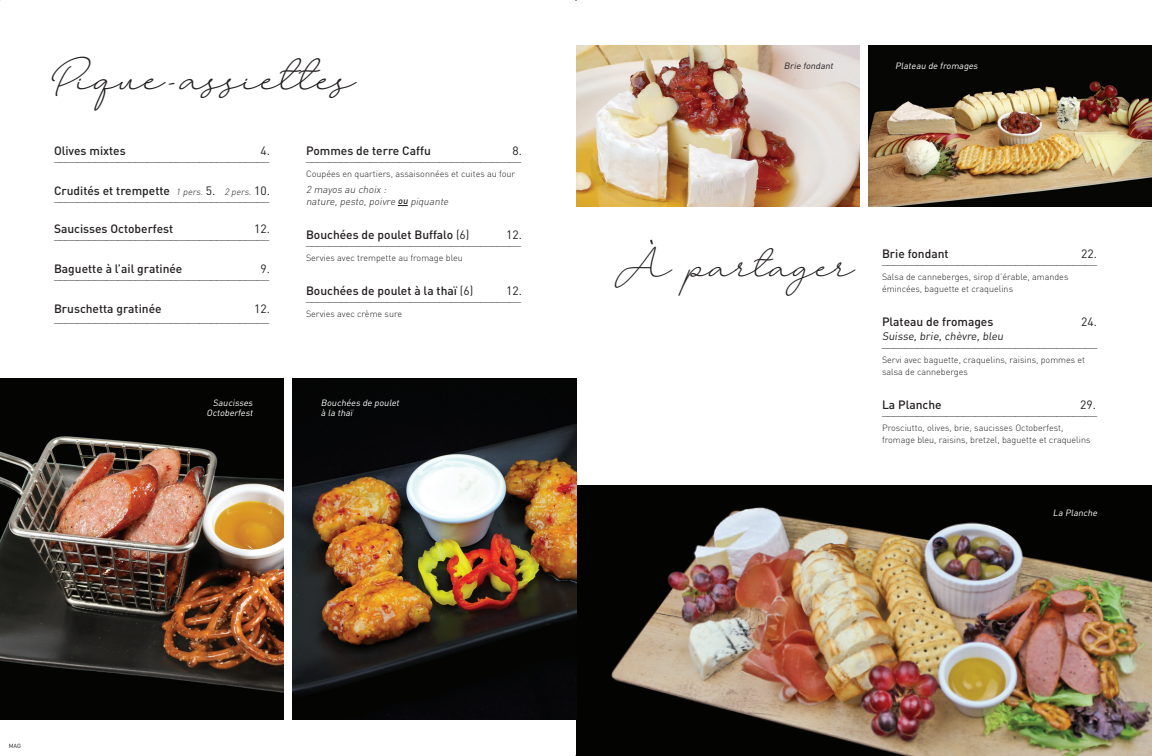
<style>
.page{position:relative;width:1152px;height:756px;background:#fff}
.page>*{position:absolute;margin:0;border:0;box-sizing:border-box;transform-origin:0 0}
.t1{font:21px "Larianti";letter-spacing:-.02em;color:#231f20}
.t2{font:19px "Larianti";letter-spacing:-.01em;color:#231f20}
.t3{font:300 12px "DIN Pro";color:#231f20}
.t4{font:500 12px "DIN Pro";color:#231f20}
.t5{font:12px "DIN Pro";color:#231f20}
.t6{font:11px "DIN Pro";color:#231f20}
.t7{font:italic 300 10px/12px "DIN Pro";color:#231f20}
.t8{font:300 9px/12px "DIN Pro";color:#231f20}
.t9{font:italic 9px/10px "DIN Pro";color:#fff}
.t10{font:italic 9px "DIN Pro";color:#231f20}
.t11{font:6px "DIN Pro";color:#231f20}
.s1{font-family:"Bachelorette PERSONALUSEONLY"}
.s2{font-weight:300;font-style:italic;font-size:9px}
.s3{font-weight:400}
.s4{font-weight:500;font-size:9px}
</style>
<div class="page">
<img style="left:577px;top:45px;width:283px;height:162px">
<img style="left:868px;top:45px;width:284px;height:162px">
<img style="left:576px;top:485px;width:576px;height:271px">
<img style="left:292px;top:378px;width:285px;height:342px">
<img style="left:0;top:378px;width:284px;height:342px">
<h1 class="t1" style="left:47px;top:69px;width:308px">Pique <span class="s1">-</span> assiettes</h1>
<p class="t4" style="left:54px;top:143px;width:73px">Olives mixtes</p>
<p class="t5" style="left:260px;top:143px;width:11px">4.</p>
<p class="t3" style="left:54px;top:149px;width:217px">_____________________________________</p>
<p class="t4" style="left:54px;top:183px;width:218px">Crudités et trempette <span class="s2">1 pers.</span> <span class="s3">5.</span> <span class="s2">2 pers.</span> <span class="s3">10.</span></p>
<p class="t3" style="left:54px;top:189px;width:217px">_____________________________________</p>
<p class="t4" style="left:54px;top:221px;width:121px">Saucisses Octoberfest</p>
<p class="t5" style="left:254px;top:221px;width:17px">12.</p>
<p class="t3" style="left:54px;top:227px;width:217px">_____________________________________</p>
<p class="t4" style="left:54px;top:261px;width:130px">Baguette à l’ail gratinée</p>
<p class="t5" style="left:260px;top:261px;width:11px">9.</p>
<p class="t3" style="left:54px;top:267px;width:217px">_____________________________________</p>
<p class="t4" style="left:54px;top:301px;width:109px">Bruschetta gratinée</p>
<p class="t5" style="left:254px;top:301px;width:17px">12.</p>
<p class="t3" style="left:54px;top:310px;width:217px">_____________________________________</p>
<p class="t4" style="left:306px;top:143px;width:126px">Pommes de terre Caffu</p>
<p class="t5" style="left:512px;top:143px;width:11px">8.</p>
<p class="t3" style="left:306px;top:149px;width:217px">_____________________________________</p>
<p class="t8" style="left:306px;top:168px;width:211px">Coupées en quartiers, assaisonnées et cuites au four</p>
<p class="t7" style="left:306px;top:183px;width:146px">2 mayos au choix : nature,pesto,poivre <span class="s4">ou</span> piquante</p>
<p class="t4" style="left:306px;top:227px;width:165px">Bouchées de poulet Buffalo <span class="s3">(6)</span></p>
<p class="t5" style="left:506px;top:227px;width:17px">12.</p>
<p class="t3" style="left:306px;top:233px;width:217px">_____________________________________</p>
<p class="t8" style="left:306px;top:252px;width:158px">Servies avec trempette au fromage bleu</p>
<p class="t4" style="left:306px;top:283px;width:169px">Bouchées de poulet à la thaï <span class="s3">(6)</span></p>
<p class="t5" style="left:506px;top:283px;width:17px">12.</p>
<p class="t3" style="left:306px;top:289px;width:217px">_____________________________________</p>
<p class="t8" style="left:306px;top:308px;width:98px">Servies avec crème sure</p>
<p class="t9" style="left:207px;top:398px;width:50px;text-align:right">Saucisses<br>Octoberfest</p>
<p class="t9" style="left:321px;top:398px;width:82px">Bouchées de poulet à la thaï</p>
<p class="t11" style="left:9px;top:742px;width:14px">MAG</p>
<p class="t10" style="left:784px;top:60px;width:53px">Brie fondant</p>
<p class="t9" style="left:895px;top:60px;width:86px">Plateau de fromages</p>
<h2 class="t2" style="left:618px;top:258px;width:235px">À partager</h2>
<p class="t4" style="left:882px;top:246px;width:68px">Brie fondant</p>
<p class="t5" style="left:1081px;top:246px;width:17px">22.</p>
<p class="t3" style="left:882px;top:252px;width:217px">_____________________________________</p>
<p class="t8" style="left:882px;top:271px;width:188px">Salsa de canneberges, sirop d’érable, amandes émincées, baguette et craquelins</p>
<p class="t4" style="left:882px;top:314px;width:113px">Plateau de fromages</p>
<p class="t5" style="left:1081px;top:314px;width:17px">24.</p>
<p class="t6" style="left:882px;top:329px;width:125px">Suisse, brie, chèvre, bleu</p>
<p class="t3" style="left:882px;top:335px;width:217px">_____________________________________</p>
<p class="t8" style="left:882px;top:354px;width:205px">Servi avec baguette, craquelins, raisins, pommes et salsa de canneberges</p>
<p class="t4" style="left:882px;top:397px;width:61px">La Planche</p>
<p class="t5" style="left:1080px;top:397px;width:17px">29.</p>
<p class="t3" style="left:882px;top:403px;width:217px">_____________________________________</p>
<p class="t8" style="left:882px;top:422px;width:210px">Prosciutto, olives, brie, saucisses Octoberfest, fromage bleu, raisins, bretzel, baguette et craquelins</p>
<p class="t9" style="left:1053px;top:507px;width:48px">La Planche</p>
</div>
